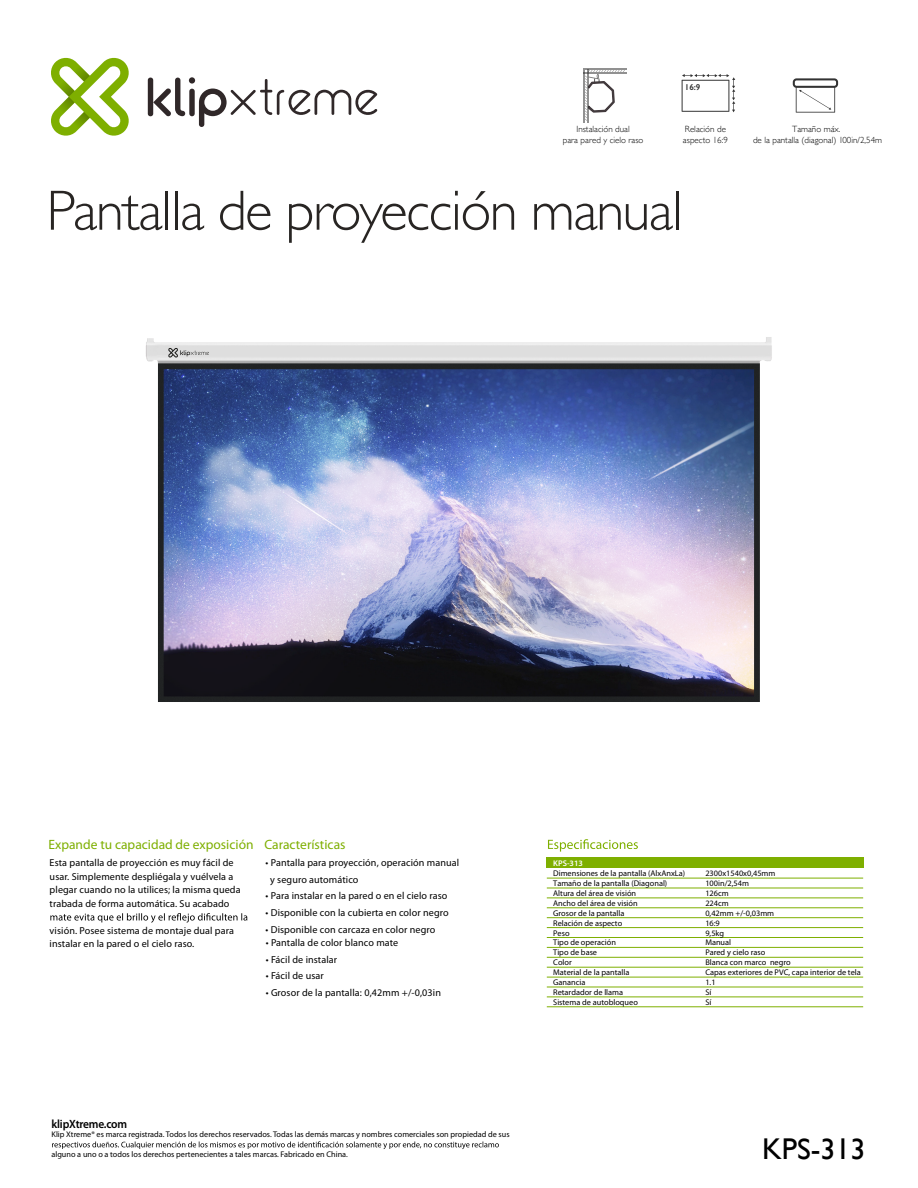
<style>
.page{position:relative;width:918px;height:1188px;background:#fff}
.page>*{position:absolute;margin:0;border:0;box-sizing:border-box;transform-origin:0 0}
.t1{font:300 57px "Gill Sans";letter-spacing:-.025em;color:#282523}
.t2{font:30px "Gill Sans";color:#000}
.t3{font:13.5px "Myriad Pro";color:#7eaf00}
.t4{font:600 12px "Myriad Pro";letter-spacing:-.02em;color:#000;scale:.95 1}
.t5{font:10.2px/13.5px "Myriad Pro";letter-spacing:.01em;color:#000}
.t6{font:300 9px/10.8px "Gill Sans";color:#000;text-align:center}
.t7{font:600 8.55px "Gill Sans";color:#333}
.t8{font:8.25px/9.9px "Myriad Pro";color:#000}
.t9{font:600 8.25px "Myriad Pro";color:#fff}
</style>
<div class="page">
<img style="left:146px;top:337px;width:626px;height:365px">
<div style="left:148px;top:78px;width:5px;height:38px;background:#302829;border-radius:3px"></div>
<svg style="left:153px;top:78px;width:32px;height:39px"></svg>
<div style="left:189px;top:89px;width:6px;height:27px;background:#302829;border-radius:3px"></div>
<div style="left:189px;top:77px;width:6px;height:7px;background:#302829;border-radius:50%"></div>
<svg style="left:199px;top:79px;width:178px;height:48px"></svg>
<svg style="left:51px;top:57px;width:78px;height:79px"></svg>
<svg style="left:52px;top:1141px;width:447px;height:8px"></svg>
<svg style="left:50px;top:913px;width:197px;height:10px"></svg>
<svg style="left:793px;top:78px;width:45px;height:35px"></svg>
<svg style="left:682px;top:74px;width:53px;height:38px"></svg>
<hr style="left:583px;top:70px;width:2px;height:53px;background:#333">
<hr style="left:587px;top:70px;width:2px;height:53px;background:#333">
<hr style="left:583px;top:68px;width:44px;height:2px;background:#333">
<hr style="left:583px;top:72px;width:44px;height:2px;background:#333">
<svg style="left:584px;top:69px;width:42px;height:53px"></svg>
<div style="left:546px;top:857px;width:318px;height:10px;background:#7eaf00"></div>
<svg style="left:548px;top:839px;width:90px;height:13px"></svg>
<hr style="left:547px;top:878px;width:316px;height:1px;background:#7eaf00">
<hr style="left:547px;top:888px;width:316px;height:1px;background:#7eaf00">
<hr style="left:547px;top:898px;width:316px;height:1px;background:#7eaf00">
<hr style="left:547px;top:908px;width:316px;height:1px;background:#7eaf00">
<hr style="left:547px;top:917px;width:316px;height:1px;background:#7eaf00">
<hr style="left:547px;top:927px;width:316px;height:1px;background:#7eaf00">
<hr style="left:547px;top:937px;width:316px;height:1px;background:#7eaf00">
<hr style="left:547px;top:947px;width:316px;height:1px;background:#7eaf00">
<hr style="left:547px;top:957px;width:316px;height:1px;background:#7eaf00">
<hr style="left:547px;top:967px;width:316px;height:1px;background:#7eaf00">
<hr style="left:547px;top:977px;width:316px;height:1px;background:#7eaf00">
<hr style="left:547px;top:987px;width:316px;height:1px;background:#7eaf00">
<hr style="left:547px;top:997px;width:316px;height:1px;background:#7eaf00">
<hr style="left:547px;top:1007px;width:316px;height:1px;background:#7eaf00">
<svg style="left:168px;top:348px;width:41px;height:10px"></svg>
<p class="t6" style="left:563px;top:123px;width:82px">Instalación dual<br>para pared y cielo raso</p>
<p class="t7" style="left:685px;top:81px;width:17px">16:9</p>
<p class="t6" style="left:683px;top:123px;width:46px;text-align:left">Relación de aspecto 16:9</p>
<h1 class="t1" style="left:46px;top:166px;width:638px">Pantalla de proyección manual</h1>
<p class="t6" style="left:753px;top:124px;width:131px">Tamaño máx.<br>de la pantalla (diagonal) 100in/2,54m</p>
<h3 class="t3" style="left:49px;top:836px;width:207px">Expande tu capacidad de exposición</h3>
<h3 class="t3" style="left:265px;top:836px;width:82px">Características</h3>
<p class="t5" style="left:50px;top:856px;width:193px">Esta pantalla de proyección es muy fácil de usar. Simplemente despliégala y vuélvela a plegar cuando no la utilices; la misma queda trabada de forma automática. Su acabado</p>
<p class="t5" style="left:50px;top:924px;width:186px">visión. Posee sistema de montaje dual para instalar en la pared o el cielo raso.</p>
<p class="t5" style="left:270px;top:855px;width:191px;line-height:16.5px;text-indent:-5px">• Pantalla para proyección, operación manual y seguro automático</p>
<p class="t5" style="left:266px;top:889px;width:183px">• Para instalar en la pared o en el cielo raso</p>
<p class="t5" style="left:266px;top:906px;width:185px">• Disponible con la cubierta en color negro</p>
<p class="t5" style="left:266px;top:923px;width:171px">• Disponible con carcaza en color negro</p>
<p class="t5" style="left:266px;top:936px;width:134px">• Pantalla de color blanco mate</p>
<p class="t5" style="left:266px;top:953px;width:73px">• Fácil de instalar</p>
<p class="t5" style="left:266px;top:969px;width:59px">• Fácil de usar</p>
<p class="t5" style="left:266px;top:986px;width:177px">• Grosor de la pantalla: 0,42mm +/-0,03in</p>
<p class="t9" style="left:553px;top:858px;width:31px">KPS-313</p>
<p class="t8" style="left:553px;top:868px;width:133px">Dimensiones de la pantalla (AlxAnxLa)<br>Tamaño de la pantalla (Diagonal)<br>Altura del área de visión<br>Ancho del área de visión<br>Grosor de la pantalla<br>Relación de aspecto<br>Peso<br>Tipo de operación<br>Tipo de base<br>Color<br>Material de la pantalla<br>Ganancia<br>Retardador de llama<br>Sistema de autobloqueo</p>
<p class="t8" style="left:705px;top:868px;width:157px">2300x1540x0,45mm<br>100in/2,54m<br>126cm<br>224cm<br>0,42mm +/-0,03mm<br>16:9<br>9,5kg<br>Manual<br>Pared y cielo raso<br>Blanca con marco negro<br>Capas exteriores de PVC, capa interior de tela<br>1.1<br>Sí<br>Sí</p>
<h3 class="t4" style="left:51px;top:1116px;width:81px">klipXtreme.com</h3>
<p class="t8" style="left:51px;top:1130px;width:460px">Klip Xtreme® es marca registrada. Todos los derechos reservados. Todas las demás marcas y nombres comerciales son propiedad de sus</p>
<p class="t8" style="left:51px;top:1149px;width:298px">alguno a uno o a todos los derechos pertenecientes a tales marcas. Fabricado en China.</p>
<h2 class="t2" style="left:762px;top:1131px;width:105px">KPS-313</h2>
</div>
